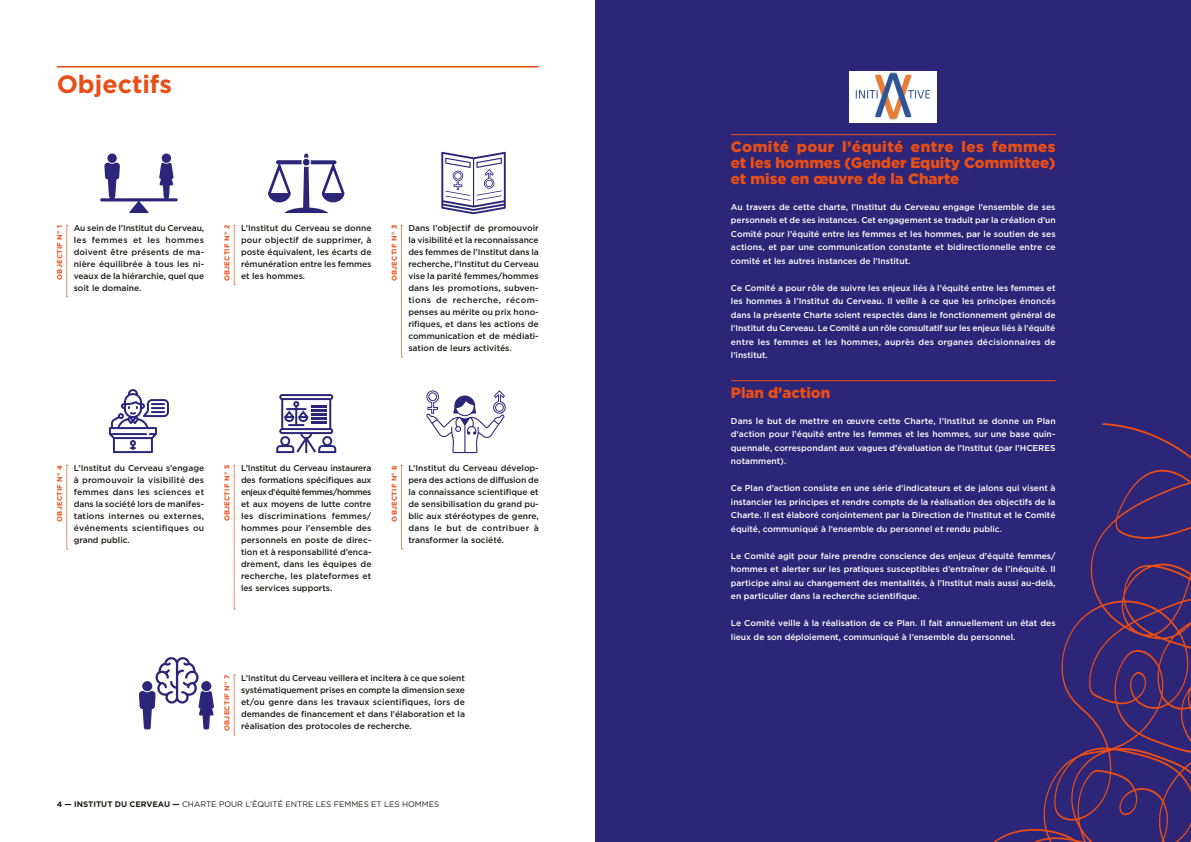
<style>
.page{position:relative;width:1191px;height:842px;background:#fff}
.page>*{position:absolute;margin:0;border:0;box-sizing:border-box;transform-origin:0 0}
.t1{font:700 25px "Gotham";color:#e94e16}
.t2{font:900 15px/16px "Gotham";color:#e94e16;text-align:justify}
.t3{font:500 8.5px/13.5px "Gotham";color:#fff;text-align:justify}
.t4{font:500 8.5px/12px "Gotham";color:#1d1d1b;text-align:justify}
.t5{font:8px "Gotham";color:#1d1d1b}
.t6{font:700 7px "Gotham";letter-spacing:.03em;color:#e94e16}
.s1{font-weight:700}
</style>
<div class="page">
<div style="left:595px;top:0;width:596px;height:842px;background:#2d2678"></div>
<hr style="left:57px;top:66px;width:482px;height:2px;background:#e94e16">
<hr style="left:731px;top:134px;width:324px;height:1px;background:#e94e16">
<hr style="left:731px;top:380px;width:324px;height:1px;background:#e94e16">
<svg style="left:276px;top:394px;width:60px;height:59px"></svg>
<svg style="left:107px;top:153px;width:10px;height:10px"></svg>
<div style="left:162px;top:153px;width:9px;height:10px;background:#2d2678;border-radius:50%"></div>
<svg style="left:100px;top:163px;width:78px;height:50px"></svg>
<svg style="left:993px;top:423px;width:198px;height:419px"></svg>
<div style="left:849px;top:71px;width:88px;height:51px;background:#fff"></div>
<img style="left:855px;top:71px;width:75px;height:50px">
<svg style="left:268px;top:153px;width:76px;height:60px"></svg>
<svg style="left:109px;top:389px;width:60px;height:64px"></svg>
<svg style="left:426px;top:390px;width:80px;height:63px"></svg>
<svg style="left:441px;top:152px;width:65px;height:62px"></svg>
<svg style="left:67px;top:225px;width:1px;height:73px"></svg>
<svg style="left:67px;top:465px;width:1px;height:85px"></svg>
<svg style="left:234px;top:465px;width:1px;height:145px"></svg>
<svg style="left:234px;top:675px;width:1px;height:61px"></svg>
<svg style="left:401px;top:465px;width:1px;height:85px"></svg>
<svg style="left:234px;top:225px;width:1px;height:61px"></svg>
<svg style="left:401px;top:225px;width:1px;height:133px"></svg>
<svg style="left:139px;top:657px;width:75px;height:72px"></svg>
<h1 class="t1" style="left:57px;top:70px;width:117px">Objectifs</h1>
<p class="t6" style="left:56px;top:280px;width:56px;rotate:-90deg">OBJECTIF N° 1</p>
<p class="t4" style="left:74px;top:222px;width:132px">Au sein de l’Institut du Cerveau, les femmes et les hommes doivent être présents de ma&shy;nière équilibrée à tous les ni&shy;veaux de la hiérarchie, quel que soit le domaine.</p>
<p class="t4" style="left:241px;top:222px;width:132px">L’Institut du Cerveau se donne pour objectif de supprimer, à poste équivalent, les écarts de rémunération entre les femmes et les hommes.</p>
<p class="t4" style="left:408px;top:222px;width:132px">Dans l’objectif de promouvoir la visibilité et la reconnaissance des femmes de l’Institut dans la recherche, l’Institut du Cerveau vise la parité femmes/hommes dans les promotions, subven&shy;tions de recherche, récom&shy;penses au mérite ou prix hono&shy;rifiques, et dans les actions de communication et de médiati&shy;sation de leurs activités.</p>
<p class="t6" style="left:223px;top:281px;width:58px;rotate:-90deg">OBJECTIF N° 2</p>
<p class="t6" style="left:390px;top:281px;width:58px;rotate:-90deg">OBJECTIF N° 3</p>
<p class="t4" style="left:74px;top:462px;width:132px">L’Institut du Cerveau s’engage à promouvoir la visibilité des femmes dans les sciences et dans la société lors de manifes&shy;tations internes ou externes, événements scientifiques ou grand public.</p>
<p class="t4" style="left:241px;top:462px;width:132px">L’Institut du Cerveau instaurera des formations spécifiques aux enjeux d’équité femmes/hommes et aux moyens de lutte contre les discriminations femmes/ hommes pour l’ensemble des personnels en poste de direc&shy;tion et à responsabilité d’enca&shy;drement, dans les équipes de recherche, les plateformes et les services supports.</p>
<p class="t4" style="left:408px;top:462px;width:132px">L’Institut du Cerveau dévelop&shy;pera des actions de diffusion de la connaissance scientifique et de sensibilisation du grand pu&shy;blic aux stéréotypes de genre, dans le but de contribuer à transformer la société.</p>
<p class="t6" style="left:56px;top:522px;width:58px;rotate:-90deg">OBJECTIF N° 4</p>
<p class="t6" style="left:223px;top:521px;width:58px;rotate:-90deg">OBJECTIF N° 5</p>
<p class="t6" style="left:390px;top:522px;width:58px;rotate:-90deg">OBJECTIF N° 6</p>
<p class="t6" style="left:223px;top:731px;width:58px;rotate:-90deg">OBJECTIF N° 7</p>
<p class="t4" style="left:241px;top:672px;width:225px">L’Institut du Cerveau veillera et incitera à ce que soient systématiquement prises en compte la dimension sexe et/ou genre dans les travaux scientifiques, lors de demandes de financement et dans l’élaboration et la réalisation des protocoles de recherche.</p>
<p class="t5" style="left:57px;top:800px;width:384px"><span class="s1">4 — INSTITUT DU CERVEAU —</span> CHARTE POUR L’ÉQUITÉ ENTRE LES FEMMES ET LES HOMMES</p>
<h2 class="t2" style="left:731px;top:139px;width:326px">Comité pour l’équité entre les femmes et les hommes (Gender Equity Committee) et mise en œuvre de la Charte</h2>
<p class="t3" style="left:731px;top:200px;width:326px">Au travers de cette charte, l’Institut du Cerveau engage l’ensemble de ses personnels et de ses instances. Cet engagement se traduit par la création d’un Comité pour l’équité entre les femmes et les hommes, par le soutien de ses actions, et par une communication constante et bidirectionnelle entre ce comité et les autres instances de l’Institut.</p>
<p class="t3" style="left:731px;top:281px;width:326px">Ce Comité a pour rôle de suivre les enjeux liés à l’équité entre les femmes et les hommes à l’Institut du Cerveau. Il veille à ce que les principes énoncés dans la présente Charte soient respectés dans le fonctionnement général de l’Institut du Cerveau. Le Comité a un rôle consultatif sur les enjeux liés à l’équité entre les femmes et les hommes, auprès des organes décisionnaires de l’institut.</p>
<h2 class="t2" style="left:731px;top:385px;width:101px">Plan d’action</h2>
<p class="t3" style="left:731px;top:414px;width:326px">Dans le but de mettre en œuvre cette Charte, l’Institut se donne un Plan d’action pour l’équité entre les femmes et les hommes, sur une base quin&shy;quennale, correspondant aux vagues d’évaluation de l’Institut (par l’HCERES notamment).</p>
<p class="t3" style="left:731px;top:481px;width:326px">Ce Plan d’action consiste en une série d’indicateurs et de jalons qui visent à instancier les principes et rendre compte de la réalisation des objectifs de la Charte. Il est élaboré conjointement par la Direction de l’Institut et le Comité équité, communiqué à l’ensemble du personnel et rendu public.</p>
<p class="t3" style="left:731px;top:549px;width:326px">Le Comité agit pour faire prendre conscience des enjeux d’équité femmes/ hommes et alerter sur les pratiques susceptibles d’entraîner de l’inéquité. Il participe ainsi au changement des mentalités, à l’Institut mais aussi au-delà, en particulier dans la recherche scientifique.</p>
<p class="t3" style="left:731px;top:616px;width:326px">Le Comité veille à la réalisation de ce Plan. Il fait annuellement un état des lieux de son déploiement, communiqué à l’ensemble du personnel.</p>
</div>
